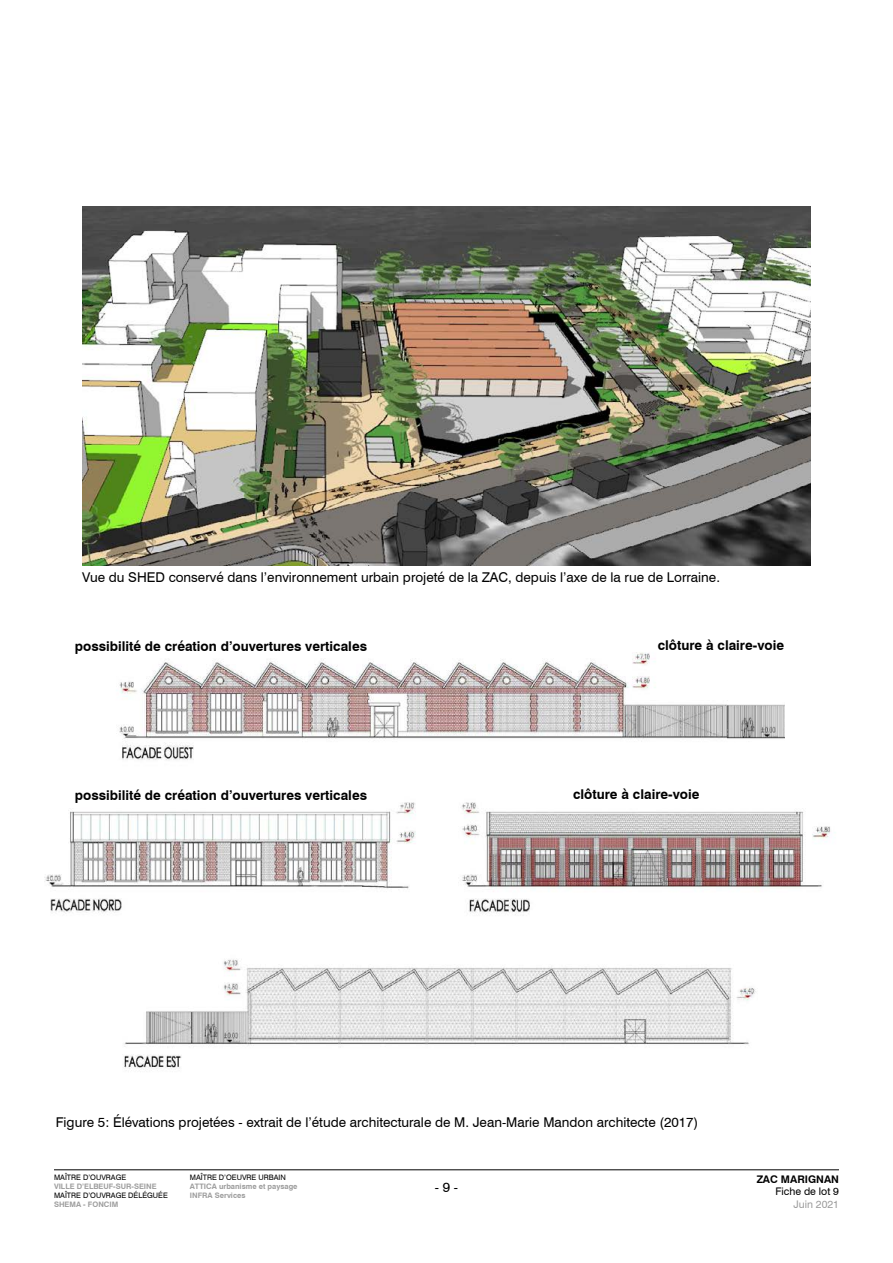
<style>
.page{position:relative;width:893px;height:1263px;background:#fff}
.page>*{position:absolute;margin:0;border:0;box-sizing:border-box;transform-origin:0 0}
.t1{font:13.5px "Swiss 721 BT";color:#000}
.t2{font:700 13.5px "Swiss 721 BT";color:#000}
.t3{font:700 10.5px "Swiss 721 BT";color:#000}
.t4{font:10.5px "Swiss 721 BT";color:#000}
.t5{font:10.5px "Swiss 721 BT";color:#9d9d9d}
.t6{font:700 7.5px/9px "Swiss 721 BT";color:#9d9d9d}
.t7{font:7.5px "Swiss 721 BT";color:#000}
</style>
<div class="page">
<hr style="left:54px;top:1169px;width:785px;height:1px;background:#000">
<img style="left:44px;top:652px;width:791px;height:417px">
<img style="left:82px;top:206px;width:728px;height:360px">
<img style="left:727px;top:702px;width:58px;height:38px">
<p class="t1" style="left:82px;top:569px;width:639px">Vue du SHED conservé dans l’environnement urbain projeté de la ZAC, depuis l’axe de la rue de Lorraine.</p>
<p class="t2" style="left:75px;top:638px;width:294px">possibilité de création d’ouvertures verticales</p>
<p class="t2" style="left:75px;top:787px;width:294px">possibilité de création d’ouvertures verticales</p>
<p class="t2" style="left:658px;top:637px;width:128px">clôture à claire-voie</p>
<p class="t2" style="left:573px;top:786px;width:128px">clôture à claire-voie</p>
<p class="t1" style="left:56px;top:1114px;width:644px">Figure 5: Élévations projetées - extrait de l’étude architecturale de M. Jean-Marie Mandon architecte (2017)</p>
<p class="t7" style="left:54px;top:1173px;width:74px">MAÎTRE D’OUVRAGE</p>
<p class="t6" style="left:54px;top:1182px;width:104px">VILLE D’ELBEUF-SUR-SEINE</p>
<p class="t7" style="left:54px;top:1191px;width:115px">MAÎTRE D’OUVRAGE DÉLÉGUÉE</p>
<p class="t6" style="left:54px;top:1200px;width:66px">SHEMA - FONCIM</p>
<p class="t7" style="left:190px;top:1173px;width:97px">MAÎTRE D’OEUVRE URBAIN</p>
<p class="t6" style="left:190px;top:1182px;width:109px">ATTICA urbanisme et paysage<br>INFRA Services</p>
<p class="t1" style="left:435px;top:1179px;width:25px">- 9 -</p>
<p class="t3" style="left:757px;top:1172px;width:84px">ZAC MARIGNAN</p>
<p class="t4" style="left:775px;top:1185px;width:65px">Fiche de lot 9</p>
<p class="t5" style="left:793px;top:1198px;width:47px">Juin 2021</p>
</div>
